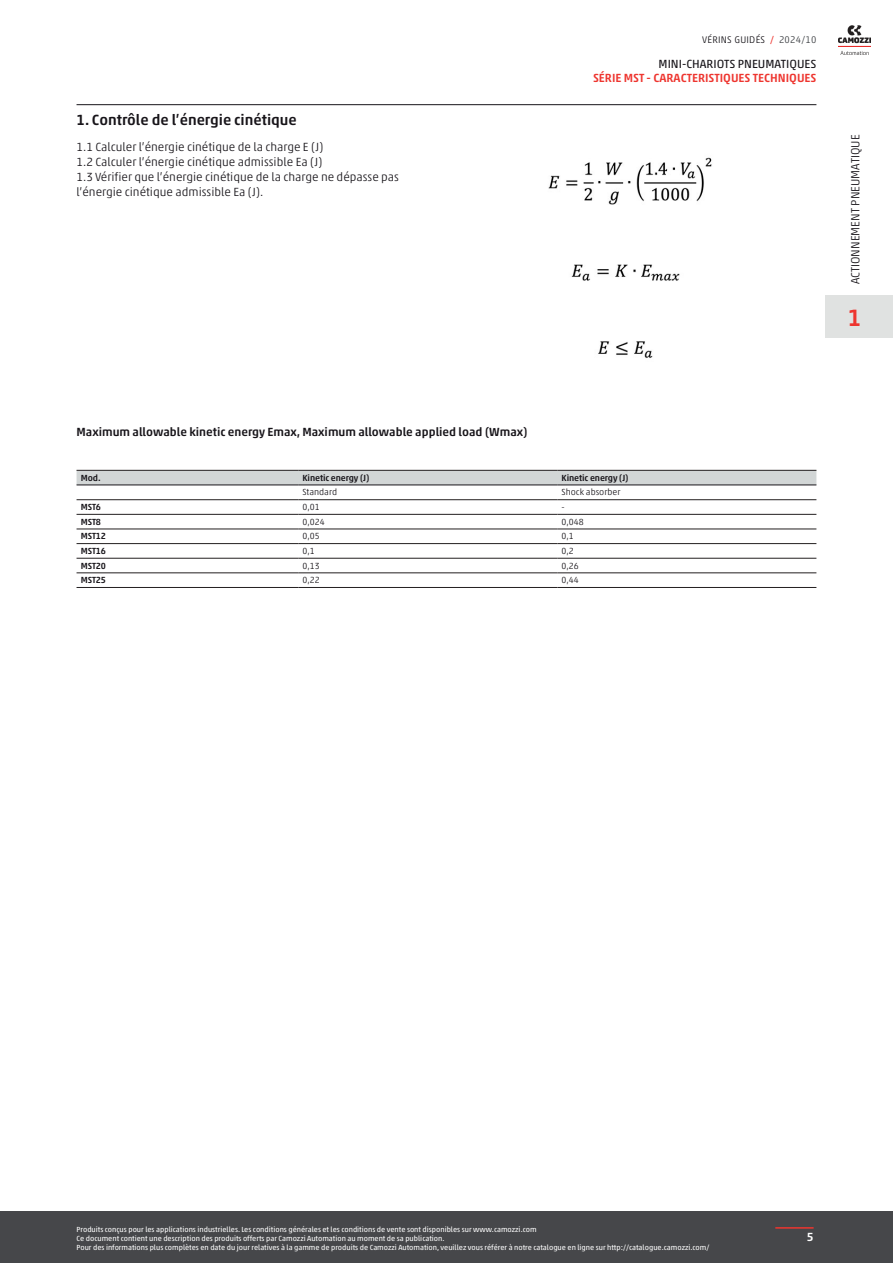
<style>
.page{position:relative;width:893px;height:1263px;background:#fff}
.page>*{position:absolute;margin:0;border:0;box-sizing:border-box;transform-origin:0 0}
.Num_catalogo_no_lingua{font:500 24px "Akko W1 G";color:#ee352f}
.Titolo_SEZIONE{font:500 15px "Akko W1 G";color:#171419}
.Descrizione_prodotto{font:300 12px/15px "Akko W1 G";color:#171419}
.Titolo_TABLE{font:500 12px "Akko W1 G";color:#171419}
.SOTTOTITOLO_Home_small{font:500 12px "Akko W1 G";color:#ee352f}
.TITOLO_Home_small{font:12px "Akko W1 G";color:#171419}
.NOME_CATALOGO{font:300 12px "Akko W1 G";color:#171419}
.t1{font:500 12px "Akko W1 G";color:#fff}
.Edizione_catalogo{font:300 9.75px "Akko W1 G";letter-spacing:.025em;color:#171419}
.Testi_tabella_general_data{font:300 9px "Akko W1 G";color:#171419}
.Titoli_tabella_general_data{font:500 9px "Akko W1 G";letter-spacing:-.01em;color:#171419}
.footNotes{font:7.5px/9px "Akko W1 G";color:#fff}
.s1{font-weight:400;color:#ee352f}
.s2{color:#383b3f}
</style>
<div class="page">
<hr style="left:77px;top:104px;width:739px;height:1px;background:#171419">
<img style="left:548px;top:157px;width:164px;height:201px">
<svg style="left:77px;top:471px;width:739px;height:14px;background:#cacece"></svg>
<svg style="left:77px;top:500px;width:739px;height:73px"></svg>
<hr style="left:298px;top:499px;width:259px;height:1px;background:#231f20">
<hr style="left:557px;top:499px;width:259px;height:1px;background:#231f20">
<hr style="left:298px;top:514px;width:259px;height:1px;background:#231f20">
<hr style="left:557px;top:514px;width:259px;height:1px;background:#231f20">
<hr style="left:298px;top:529px;width:259px;height:1px;background:#231f20">
<hr style="left:557px;top:529px;width:259px;height:1px;background:#231f20">
<hr style="left:298px;top:543px;width:259px;height:1px;background:#231f20">
<hr style="left:557px;top:543px;width:259px;height:1px;background:#231f20">
<hr style="left:298px;top:558px;width:259px;height:1px;background:#231f20">
<hr style="left:557px;top:558px;width:259px;height:1px;background:#231f20">
<hr style="left:298px;top:573px;width:259px;height:1px;background:#231f20">
<hr style="left:557px;top:573px;width:259px;height:1px;background:#231f20">
<hr style="left:298px;top:587px;width:259px;height:1px;background:#231f20">
<hr style="left:557px;top:587px;width:259px;height:1px;background:#231f20">
<hr style="left:77px;top:470px;width:221px;height:1px;background:#231f20">
<hr style="left:77px;top:485px;width:221px;height:1px;background:#171419">
<hr style="left:298px;top:470px;width:259px;height:1px;background:#231f20">
<hr style="left:298px;top:485px;width:259px;height:1px;background:#171419">
<hr style="left:557px;top:470px;width:259px;height:1px;background:#231f20">
<hr style="left:557px;top:485px;width:259px;height:1px;background:#171419">
<hr style="left:77px;top:499px;width:221px;height:1px;background:#231f20">
<hr style="left:77px;top:514px;width:221px;height:1px;background:#231f20">
<hr style="left:77px;top:529px;width:221px;height:1px;background:#231f20">
<hr style="left:77px;top:543px;width:221px;height:1px;background:#231f20">
<hr style="left:77px;top:558px;width:221px;height:1px;background:#231f20">
<hr style="left:77px;top:573px;width:221px;height:1px;background:#231f20">
<hr style="left:77px;top:587px;width:221px;height:1px;background:#231f20">
<div style="left:0;top:1211px;width:893px;height:52px;background:#46474a"></div>
<hr style="left:775px;top:1227px;width:39px;height:1px;background:#ee352f">
<img style="left:839px;top:25px;width:32px;height:30px">
<div style="left:825px;top:295px;width:59px;height:43px;background:#e0e2e1"></div>
<div style="left:884px;top:295px;width:9px;height:43px;background:#e0e2e1"></div>
<p class="Titolo_SEZIONE" style="left:77px;top:109px;width:222px">1. Contrôle de l’énergie cinétique</p>
<p class="Descrizione_prodotto" style="left:77px;top:139px;width:324px">1.1 Calculer l’énergie cinétique de la charge E (J)<br>1.2 Calculer l’énergie cinétique admissible Ea (J)<br>1.3 Vérifier que l’énergie cinétique de la charge ne dépasse pas l’énergie cinétique admissible Ea (J).</p>
<p class="Edizione_catalogo" style="left:702px;top:32px;width:116px">VÉRINS GUIDÉS <span class="s1">/</span> <span class="s2">2024/10</span></p>
<p class="TITOLO_Home_small" style="left:659px;top:55px;width:159px">MINI-CHARIOTS PNEUMATIQUES</p>
<p class="SOTTOTITOLO_Home_small" style="left:593px;top:69px;width:225px">SÉRIE MST - CARACTERISTIQUES TECHNIQUES</p>
<p class="NOME_CATALOGO" style="left:847px;top:284px;width:151px;rotate:-90deg">ACTIONNEMENT PNEUMATIQUE</p>
<p class="Num_catalogo_no_lingua" style="left:848px;top:300px;width:15px">1</p>
<p class="Titolo_TABLE" style="left:77px;top:423px;width:452px">Maximum allowable kinetic energy Emax, Maximum allowable applied load (Wmax)</p>
<p class="Titoli_tabella_general_data" style="left:81px;top:471px;width:21px">Mod.</p>
<p class="Titoli_tabella_general_data" style="left:303px;top:471px;width:68px">Kinetic energy (J)</p>
<p class="Titoli_tabella_general_data" style="left:562px;top:471px;width:68px">Kinetic energy (J)</p>
<p class="Testi_tabella_general_data" style="left:303px;top:486px;width:36px">Standard</p>
<p class="Testi_tabella_general_data" style="left:562px;top:486px;width:60px">Shock absorber</p>
<p class="Titoli_tabella_general_data" style="left:81px;top:500px;width:22px">MST6</p>
<p class="Testi_tabella_general_data" style="left:303px;top:501px;width:19px">0,01</p>
<p class="Testi_tabella_general_data" style="left:562px;top:501px;width:5px">-</p>
<p class="Titoli_tabella_general_data" style="left:81px;top:515px;width:22px">MST8</p>
<p class="Testi_tabella_general_data" style="left:303px;top:515px;width:24px">0,024</p>
<p class="Testi_tabella_general_data" style="left:562px;top:515px;width:24px">0,048</p>
<p class="Titoli_tabella_general_data" style="left:81px;top:530px;width:27px">MST12</p>
<p class="Testi_tabella_general_data" style="left:303px;top:530px;width:19px">0,05</p>
<p class="Testi_tabella_general_data" style="left:562px;top:530px;width:14px">0,1</p>
<p class="Titoli_tabella_general_data" style="left:81px;top:544px;width:27px">MST16</p>
<p class="Testi_tabella_general_data" style="left:303px;top:544px;width:14px">0,1</p>
<p class="Testi_tabella_general_data" style="left:562px;top:544px;width:14px">0,2</p>
<p class="Titoli_tabella_general_data" style="left:81px;top:559px;width:27px">MST20</p>
<p class="Testi_tabella_general_data" style="left:303px;top:559px;width:19px">0,13</p>
<p class="Testi_tabella_general_data" style="left:562px;top:559px;width:19px">0,26</p>
<p class="Titoli_tabella_general_data" style="left:81px;top:573px;width:27px">MST25</p>
<p class="Testi_tabella_general_data" style="left:303px;top:574px;width:19px">0,22</p>
<p class="Testi_tabella_general_data" style="left:562px;top:574px;width:19px">0,44</p>
<p class="footNotes" style="left:77px;top:1225px;width:634px">Produits conçus pour les applications industrielles. Les conditions générales et les conditions de vente sont disponibles sur www.camozzi.com<br>Ce document contient une description des produits offerts par Camozzi Automation au moment de sa publication.<br>Pour des informations plus complètes en date du jour relatives à la gamme de produits de Camozzi Automation, veuillez vous référer à notre catalogue en ligne sur http://catalogue.camozzi.com/</p>
<h3 class="t1" style="left:807px;top:1228px;width:8px">5</h3>
</div>
